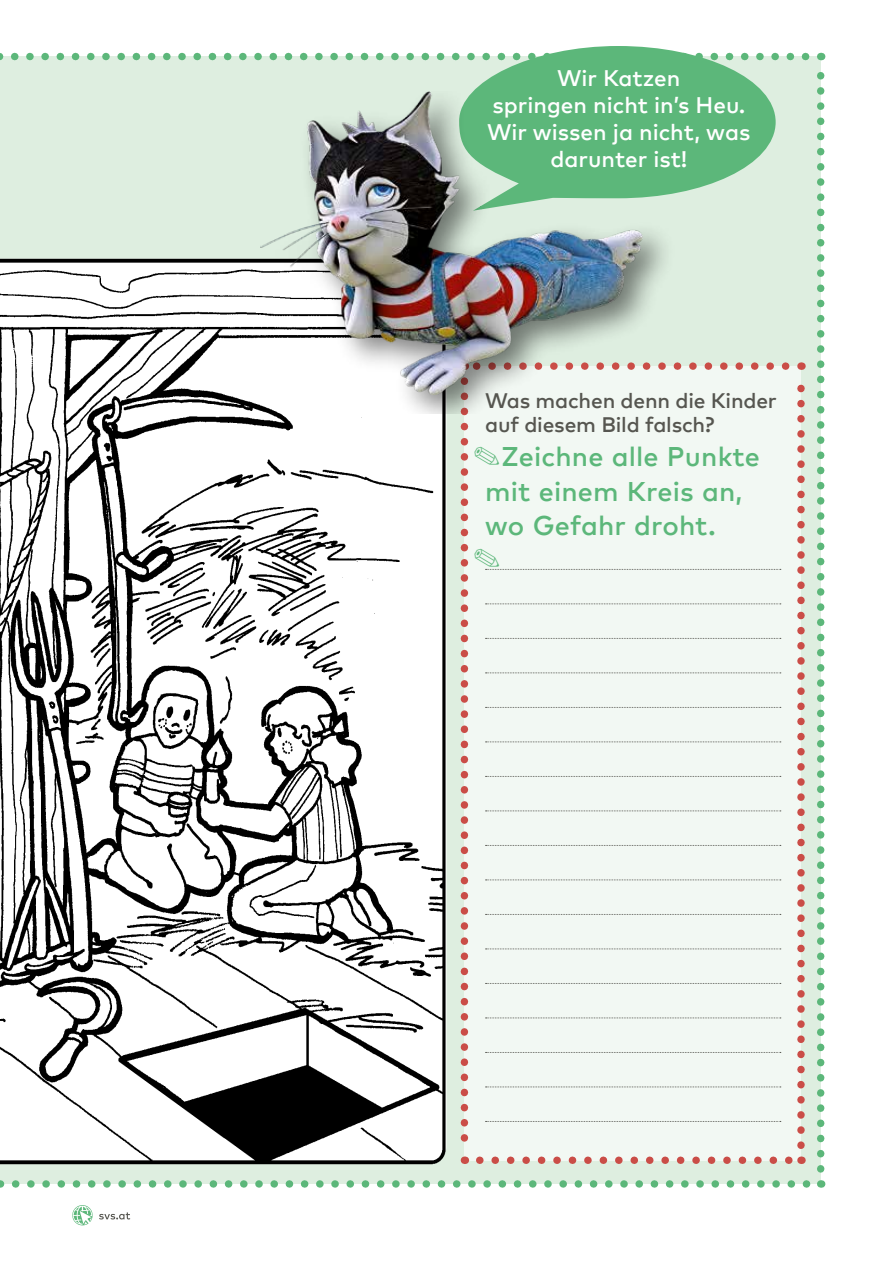
<style>
.page{position:relative;width:893px;height:1263px;background:#fff}
.page>*{position:absolute;margin:0;border:0;box-sizing:border-box;transform-origin:0 0}
.t1{font:500 27px/34.5px "Mark Offc Pro";letter-spacing:.005em;color:#5cb77a}
.t2{font:500 22.5px/27px "Mark Offc Pro";color:#fff;text-align:center}
.t3{font:500 21px/24px "Mark Offc Pro";letter-spacing:-.01em;color:#565650}
</style>
<div class="page">
<svg style="left:72px;top:1205px;width:21px;height:20px"></svg>
<svg style="left:99px;top:1212px;width:31px;height:7px"></svg>
<div style="left:0;top:57px;width:821px;height:1127px;background:#deeee0"></div>
<svg style="left:0;top:1180px;width:811px;height:8px"></svg>
<svg style="left:817px;top:53px;width:7px;height:1116px"></svg>
<svg style="left:0;top:53px;width:806px;height:7px"></svg>
<svg style="left:458px;top:46px;width:319px;height:147px"></svg>
<div style="left:464px;top:366px;width:337px;height:794px;background:#f2f8f3"></div>
<svg style="left:486px;top:603px;width:295px;height:1px"></svg>
<svg style="left:486px;top:638px;width:295px;height:1px"></svg>
<svg style="left:486px;top:672px;width:295px;height:1px"></svg>
<svg style="left:486px;top:707px;width:295px;height:1px"></svg>
<svg style="left:486px;top:741px;width:295px;height:1px"></svg>
<svg style="left:486px;top:776px;width:295px;height:1px"></svg>
<svg style="left:486px;top:810px;width:295px;height:1px"></svg>
<svg style="left:486px;top:845px;width:295px;height:1px"></svg>
<svg style="left:486px;top:879px;width:295px;height:1px"></svg>
<svg style="left:486px;top:914px;width:295px;height:1px"></svg>
<svg style="left:486px;top:948px;width:295px;height:1px"></svg>
<svg style="left:486px;top:983px;width:295px;height:1px"></svg>
<svg style="left:486px;top:1017px;width:295px;height:1px"></svg>
<svg style="left:486px;top:1052px;width:295px;height:1px"></svg>
<svg style="left:486px;top:1086px;width:295px;height:1px"></svg>
<svg style="left:486px;top:1121px;width:295px;height:1px"></svg>
<svg style="left:480px;top:1156px;width:313px;height:8px"></svg>
<svg style="left:677px;top:362px;width:109px;height:8px"></svg>
<svg style="left:461px;top:414px;width:7px;height:750px"></svg>
<svg style="left:797px;top:362px;width:8px;height:783px"></svg>
<img style="left:0;top:259px;width:446px;height:905px">
<div style="left:261px;top:92px;width:416px;height:322px;background:#000;opacity:.5"></div>
<img style="left:261px;top:92px;width:381px;height:302px">
<svg style="left:485px;top:568px;width:296px;height:2px"></svg>
<p class="t2" style="left:487px;top:63px;width:265px">Wir Katzen<br>springen nicht in’s Heu.<br>Wir wissen ja nicht, was darunter ist!</p>
<p class="t3" style="left:485px;top:387px;width:293px">Was machen denn die Kinder auf diesem Bild falsch?</p>
<p class="t1" style="left:485px;top:437px;width:276px;text-indent:16px">Zeichne alle Punkte mit einem Kreis an, wo Gefahr droht.</p>
</div>
